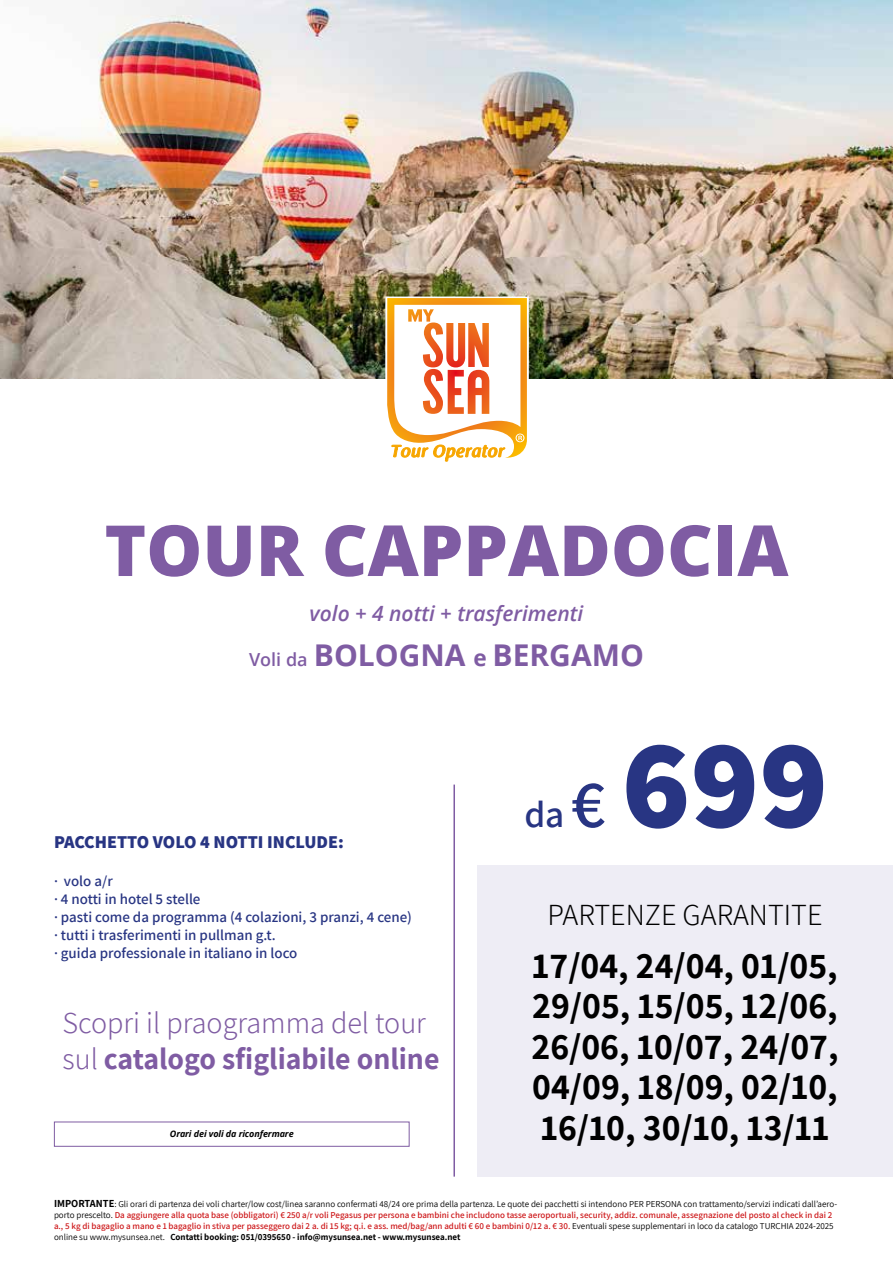
<style>
.page{position:relative;width:893px;height:1263px;background:#fff}
.page>*{position:absolute;margin:0;border:0;box-sizing:border-box;transform-origin:0 0}
.t1{font:800 127.5px "Assistant";color:#283583}
.t2{font:800 70.5px "Open Sans";color:#7f5ca3}
.t3{font:700 36px/40.5px "Assistant";color:#000;text-align:justify}
.t4{font:300 30px/36px "Assistant";color:#7f5ca3}
.t5{font:700 30px "Open Sans";color:#7f5ca3}
.t6{font:300 30px "Assistant";color:#000}
.t7{font:italic 600 21px "Open Sans";color:#7f5ca3}
.t8{font:800 18px "Assistant";color:#283583}
.t9{font:600 15px/18px "Assistant";color:#283583}
.t10{font:600 9px/10.8px "Assistant";color:#cd1719}
.t11{font:italic 700 9px "Open Sans";letter-spacing:-.01em;color:#000}
.s1{font-weight:600;font-size:18px}
.s2{font-size:22.5px}
.s3{font-weight:700}
.s4{font-weight:600;font-size:37.5px}
.s5{font-weight:600;font-size:67.5px}
.s6{font-weight:700;font-size:10.5px;color:#000}
.s7{font-weight:400;color:#000}
.s8{font-weight:700;color:#000}
</style>
<div class="page">
<img style="left:0;top:0;width:893px;height:378px">
<svg style="left:385px;top:297px;width:144px;height:165px"></svg>
<hr style="left:453px;top:784px;width:2px;height:392px;background:#7f5ca3">
<div style="left:54px;top:1121px;width:356px;height:26px;border:1px solid #7f5ca3"></div>
<div style="left:478px;top:865px;width:415px;height:311px;background:#eeedf5"></div>
<h2 class="t2" style="left:105px;top:497px;width:685px">TOUR CAPPADOCIA</h2>
<h3 class="t7" style="left:310px;top:599px;width:275px">volo + 4 notti + trasferimenti</h3>
<h3 class="t5" style="left:249px;top:634px;width:396px"><span class="s1">Voli da</span> BOLOGNA <span class="s2">e</span> BERGAMO</h3>
<h3 class="t8" style="left:54px;top:830px;width:291px">PACCHETTO VOLO 4 NOTTI INCLUDE:</h3>
<h3 class="t9" style="left:54px;top:871px;width:359px">· volo a/r<br>· 4 notti in hotel 5 stelle<br>· pasti come da programma (4 colazioni, 3 pranzi, 4 cene) · tutti i trasferimenti in pullman g.t.<br>· guida professionale in italiano in loco</h3>
<h3 class="t4" style="left:63px;top:1003px;width:378px">Scopri il praogramma del tour sul <span class="s3">catalogo sfigliabile online</span></h3>
<p class="t11" style="left:170px;top:1127px;width:125px">Orari dei voli da riconfermare</p>
<h1 class="t1" style="left:524px;top:697px;width:305px"><span class="s4">da</span> <span class="s5">€</span> 699</h1>
<h3 class="t6" style="left:547px;top:895px;width:277px">PARTENZE GARANTITE</h3>
<h3 class="t3" style="left:531px;top:944px;width:309px">17/04, 24/04, 01/05, 29/05, 15/05, 12/06, 26/06, 10/07, 24/07, 04/09, 18/09, 02/10, 16/10, 30/10, 13/11</h3>
<p class="t10" style="left:54px;top:1198px;width:785px"><span class="s6">IMPORTANTE</span><span class="s7">: Gli orari di partenza dei voli charter/low cost/linea saranno confermati 48/24 ore prima della partenza. Le quote dei pacchetti si intendono PER PERSONA con trattamento/servizi indicati dall’aero&shy;porto prescelto.</span> Da aggiungere alla quota base (obbligatori) € 250 a/r voli Pegasus per persona e bambini che includono tasse aeroportuali, security, addiz. comunale, assegnazione del posto al check in dai 2 a., 5 kg di bagaglio a mano e 1 bagaglio in stiva per passeggero dai 2 a. di 15 kg; q.i. e ass. med/bag/ann adulti € 60 e bambini 0/12 a. € 30. <span class="s7">Eventuali spese supplementari in loco da catalogo TURCHIA 2024-2025 online su www.mysunsea.net.</span> <span class="s8">Contatti booking: 051/0395650 - info@mysunsea.net - www.mysunsea.net</span></p>
</div>
